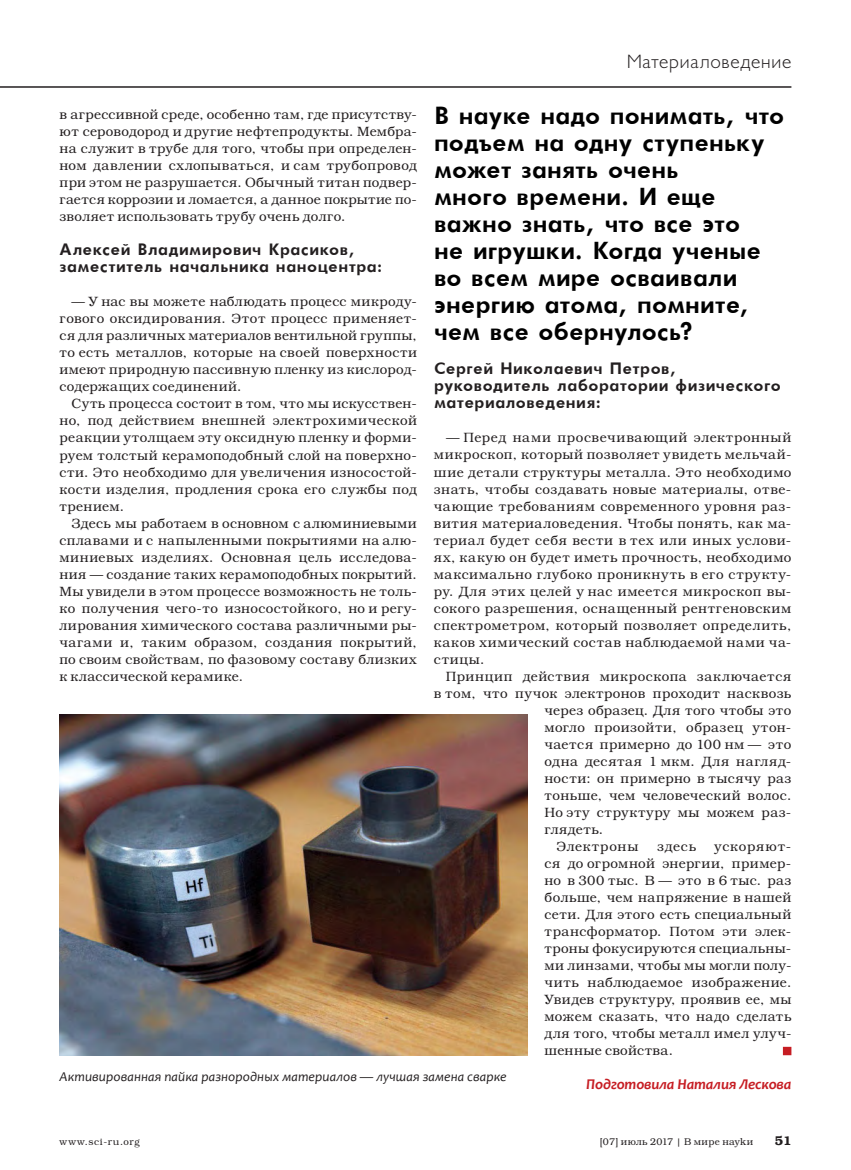
<style>
.page{position:relative;width:851px;height:1170px;background:#fff}
.page>*{position:absolute;margin:0;border:0;box-sizing:border-box;transform-origin:0 0}
.t1{font:700 27px/27px "Futura Book";letter-spacing:-.005em;color:#000}
.t2{font:300 19.5px "Gals";letter-spacing:.035em;color:#231f20}
.t3{font:700 18px/17px "Futura Book";letter-spacing:.02em;color:#231f20}
.t4{font:italic 700 15px "Candara";letter-spacing:-.005em;color:#c61d23}
.t5{font:300 13.5px/17px "Bookman C";letter-spacing:.035em;color:#231f20;text-align:justify}
.t6{font:italic 13.5px "Candara";letter-spacing:.01em;color:#231f20}
.t7{font:300 13.5px "Bookman C";letter-spacing:.055em;color:#231f20}
.t8{font:600 12.75px "Bookman C";color:#231f20}
.t9{font:300 9.75px "Bookman C";letter-spacing:.045em;color:#231f20}
.t10{font:300 9.75px "Bookman C";letter-spacing:.07em;color:#231f20}
</style>
<div class="page">
<hr style="left:0;top:86px;width:791px;height:2px;background:#231f20">
<div style="left:782px;top:1046px;width:9px;height:9px;background:#c61d23"></div>
<img style="left:60px;top:714px;width:467px;height:340px">
<h2 class="t2" style="left:627px;top:52px;width:166px">Материаловедение</h2>
<h1 class="t1" style="left:434px;top:101px;width:352px">В науке надо понимать, что подъем на одну ступеньку может занять очень<br>много времени. И еще важно знать, что все это<br>не игрушки. Когда ученые во всем мире осваивали энергию атома, помните, чем все обернулось?</h1>
<p class="t5" style="left:59px;top:106px;width:359px">в -агрессивной среде, особенно там, где присутству&shy;ют сероводород и другие нефтепродукты. Мембра&shy;на служит в трубе для того, чтобы при определен&shy;ном давлении схлопываться, и сам трубопровод при этом не разрушается. Обычный титан подвер&shy;гается коррозии и ломается, а данное покрытие по&shy;зволяет использовать трубу очень долго.</p>
<h3 class="t3" style="left:60px;top:241px;width:324px">Алексей Владимирович Красиков, заместитель начальника наноцентра:</h3>
<p class="t5" style="left:59px;top:293px;width:359px;text-indent:12px">— У нас вы можете наблюдать процесс микроду&shy;гового оксидирования. Этот процесс применяет&shy;ся для различных материалов вентильной группы, то есть металлов, которые на своей поверхности имеют природную пассивную пленку из кислород&shy;содержащих соединений.</p>
<p class="t5" style="left:59px;top:395px;width:359px;text-indent:12px">Суть процесса состоит в том, что мы искусствен&shy;но, под действием внешней электрохимической реакции утолщаем эту оксидную пленку и форми&shy;руем толстый керамоподобный слой на поверхно&shy;сти. Это необходимо для увеличения износостой&shy;кости изделия, продления срока его службы под трением.</p>
<p class="t5" style="left:59px;top:514px;width:359px;text-indent:12px">Здесь мы работаем в основном с алюминиевыми сплавами и с напыленными покрытиями на алю&shy;миниевых изделиях. Основная цель исследова&shy;ния — создание таких керамоподобных покрытий.<br>Мы увидели в этом процессе возможность не толь&shy;ко получения чего-то износостойкого, но и регу&shy;лирования химического состава различными ры&shy;чагами и, таким образом, создания покрытий, по своим свойствам, по фазовому составу близких к классической керамике.</p>
<h3 class="t3" style="left:434px;top:360px;width:348px">Сергей Николаевич Петров, руководитель лаборатории физического материаловедения:</h3>
<p class="t5" style="left:434px;top:429px;width:359px;text-indent:12px">— Перед нами просвечивающий электронный микроскоп, который позволяет увидеть мельчай&shy;шие детали структуры металла. Это необходимо знать, чтобы создавать новые материалы, отве&shy;чающие требованиям современного уровня раз&shy;вития материаловедения. Чтобы понять, как ма&shy;териал будет себя вести в тех или иных услови&shy;ях, какую он будет иметь прочность, необходимо максимально глубоко проникнуть в его структу&shy;ру. Для этих целей у нас имеется микроскоп вы&shy;сокого разрешения, оснащенный рентгеновским спектрометром, который позволяет определить, каков химический состав наблюдаемой нами ча&shy;стицы.</p>
<p class="t5" style="left:446px;top:667px;width:347px">Принцип действия микроскопа заключается</p>
<p class="t5" style="left:434px;top:684px;width:359px">в том, что пучок электронов проходит насквозь</p>
<p class="t5" style="left:544px;top:701px;width:248px">через образец. Для того чтобы это</p>
<p class="t5" style="left:544px;top:718px;width:248px">могло произойти, образец утон-</p>
<p class="t5" style="left:544px;top:735px;width:248px">чается примерно до 100 нм — это</p>
<p class="t5" style="left:544px;top:752px;width:248px">одна десятая 1 мкм. Для нагляд-</p>
<p class="t5" style="left:544px;top:769px;width:248px">ности: он примерно в тысячу раз</p>
<p class="t5" style="left:544px;top:786px;width:248px">тоньше, чем человеческий волос.</p>
<p class="t5" style="left:544px;top:803px;width:248px">Но эту структуру мы можем раз-</p>
<p class="t5" style="left:544px;top:820px;width:60px">глядеть.</p>
<p class="t7" style="left:556px;top:838px;width:83px">Электроны</p>
<p class="t5" style="left:657px;top:837px;width:41px">здесь</p>
<p class="t5" style="left:544px;top:837px;width:248px;text-indent:170px">ускоряют&shy;ся до огромной энергии, пример&shy;но в 300 тыс. В — это в 6 тыс. раз больше, чем напряжение в нашей сети. Для этого есть специальный трансформатор. Потом эти элек&shy;троны фокусируются специальны&shy;ми линзами, чтобы мы могли полу&shy;чить наблюдаемое изображение.<br>Увидев структуру, проявив ее, мы можем сказать, что надо сделать для того, чтобы металл имел улуч&shy;шенные свойства.</p>
<p class="t4" style="left:586px;top:1075px;width:207px">Подготовила Наталия Лескова</p>
<p class="t6" style="left:60px;top:1067px;width:448px">Активированная пайка разнородных материалов — лучшая замена сварке</p>
<p class="t10" style="left:60px;top:1135px;width:82px">www.sci-ru.org</p>
<p class="t9" style="left:600px;top:1135px;width:155px">[07] июль 2017 | В мире науkи</p>
<p class="t8" style="left:774px;top:1132px;width:18px">51</p>
</div>
